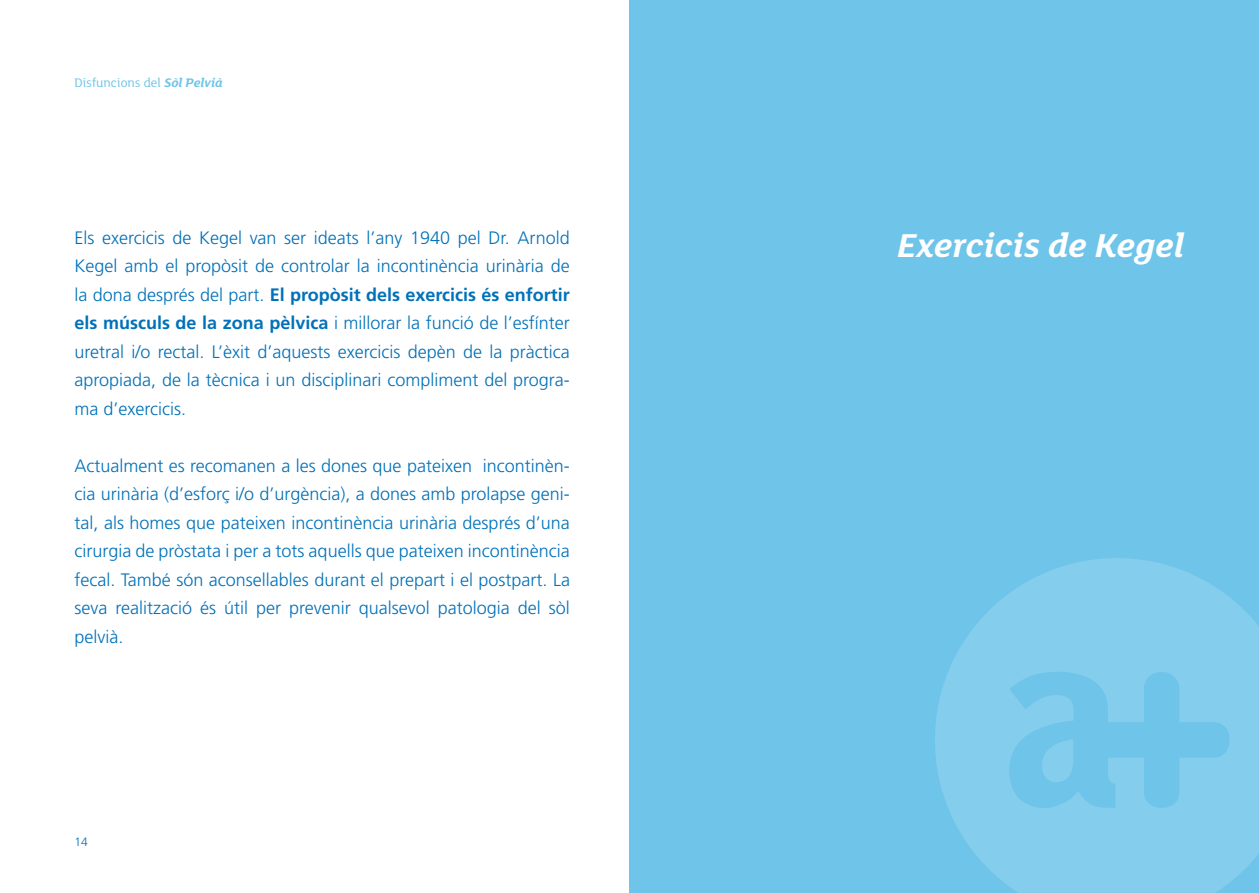
<style>
.page{position:relative;width:1259px;height:893px;background:#fff}
.page>*{position:absolute;margin:0;border:0;box-sizing:border-box;transform-origin:0 0}
.t1{font:italic 700 36px "FS Lola";color:#fff}
.t2{font:300 18px/28.5px "Frutiger LT Std";color:#0071b9;text-align:justify}
.t3{font:13.5px "FS Lola";color:#6ec4e9}
.t4{font:300 12px "Frutiger LT Std";color:#0071b9}
.s1{font-weight:700;font-style:italic}
.s2{font-weight:700}
</style>
<div class="page">
<div style="left:629px;top:0;width:630px;height:893px;background:#6ec4e9"></div>
<svg style="left:935px;top:558px;width:324px;height:335px;fill:#84cdec"></svg>
<p class="t3" style="left:74px;top:73px;width:150px">Disfuncions del <span class="s1">Sòl Pelvià</span></p>
<p class="t2" style="left:74px;top:224px;width:497px">Els exercicis de Kegel van ser ideats l’any 1940 pel Dr. Arnold Kegel amb el propòsit de controlar la incontinència urinària de la dona després del part. <span class="s2">El propòsit dels exercicis és enfortir els músculs de la zona pèlvica</span> i millorar la funció de l’esfínter uretral i/o rectal. L’èxit d’aquests exercicis depèn de la pràctica apropiada, de la tècnica i un disciplinari compliment del progra&shy;ma d’exercicis.</p>
<p class="t2" style="left:74px;top:452px;width:497px">Actualment es recomanen a les dones que pateixen incontinèn&shy;cia urinària (d’esforç i/o d’urgència), a dones amb prolapse geni&shy;tal, als homes que pateixen incontinència urinària després d’una cirurgia de pròstata i per a tots aquells que pateixen incontinència fecal. També són aconsellables durant el prepart i el postpart. La seva realització és útil per prevenir qualsevol patologia del sòl pelvià.</p>
<p class="t4" style="left:74px;top:835px;width:15px">14</p>
<h1 class="t1" style="left:897px;top:221px;width:289px">Exercicis de Kegel</h1>
</div>
